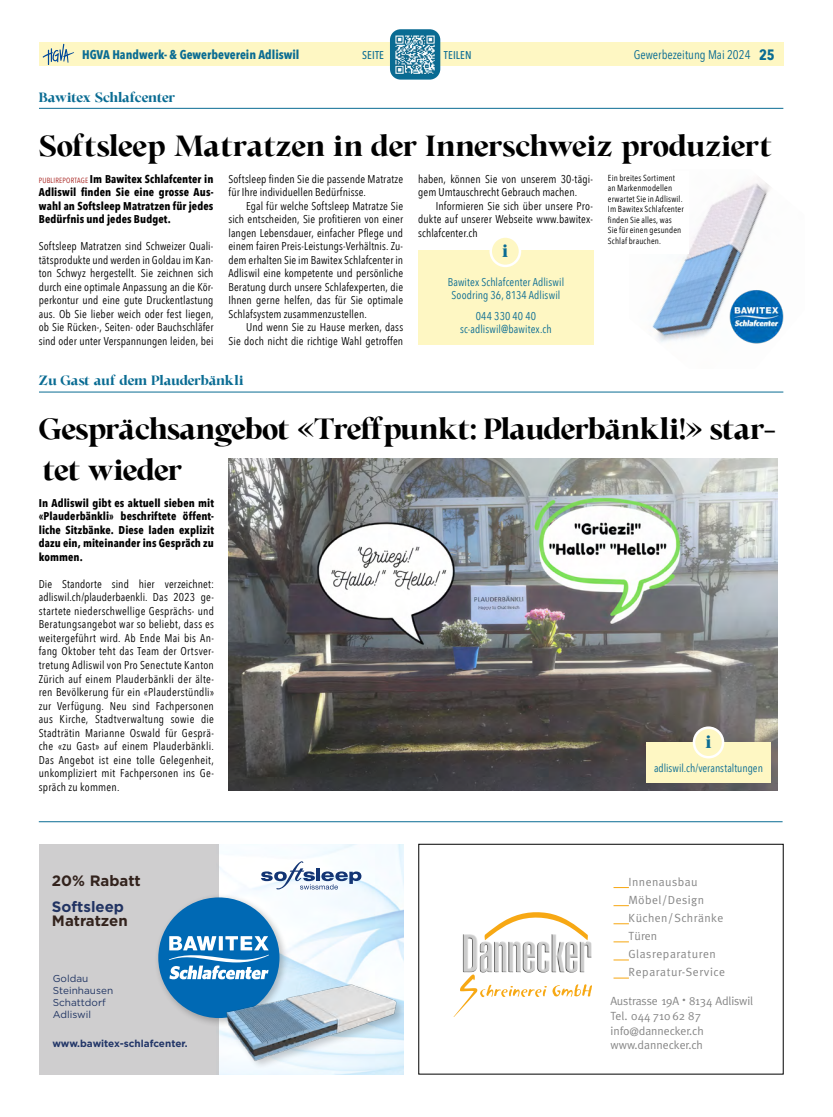
<style>
.page{position:relative;width:833px;height:1117px;background:#fff}
.page>*{position:absolute;margin:0;border:0;box-sizing:border-box;transform-origin:0 0}
.t1{font:700 32.5px/40.5px "Cita Pro";letter-spacing:-.025em;color:#000}
.t2{font:700 20px "Cita Pro";color:#0a6c93}
.t3{font:700 15px "Cita Pro";letter-spacing:-.025em;color:#0a6c93}
.t4{font:700 15px "Gotham";color:#33231d}
.t5{font:700 15px "Gotham";color:#223463}
.t6{font:700 12.5px "Avenir Next Condensed";color:#0a6c93}
.t7{font:12.5px "Avenir Next Condensed";color:#0a6c93}
.t8{font:11.88px/18.1px "Meta";letter-spacing:.035em;color:#878787}
.t9{font:11.88px/14.9px "Meta";letter-spacing:-.005em;color:#878787}
.t10{font:11.25px/13.5px "Avenir Next Condensed";letter-spacing:.01em;color:#000;text-align:justify}
.t11{font:700 11.25px/13.5px "Avenir Next Condensed";letter-spacing:.01em;color:#000;text-align:justify}
.t12{font:11.25px/13.5px "Avenir Next Condensed";letter-spacing:.01em;color:#0a6c93;text-align:center}
.t13{font:500 11.25px "Avenir Next Condensed";letter-spacing:.005em;color:#0a6c93}
.t14{font:10px/12px "Gotham";letter-spacing:.005em;color:#213563}
.t15{font:700 10px "Gotham";color:#223668}
.t16{font:8.75px/10.5px "Avenir Next Condensed";letter-spacing:.02em;color:#000}
.s1{font-weight:700;font-size:15px}
.s2{font-weight:400;font-size:7.5px;color:#a51b17}
</style>
<div class="page">
<div style="left:39px;top:43px;width:744px;height:23px;background:#fef7c3"></div>
<svg style="left:43px;top:44px;width:31px;height:21px"></svg>
<div style="left:390px;top:29px;width:50px;height:51px;background:#0a6c93;border-radius:11px"></div>
<hr style="left:39px;top:108px;width:744px;height:1px;background:#0a6c93">
<hr style="left:39px;top:391px;width:744px;height:1px;background:#0a6c93">
<hr style="left:39px;top:821px;width:743px;height:1px;background:#0a6c93">
<svg style="left:487px;top:912px;width:101px;height:28px"></svg>
<img style="left:463px;top:933px;width:101px;height:39px">
<svg style="left:455px;top:974px;width:136px;height:41px"></svg>
<svg style="left:613px;top:923px;width:16px;height:1px"></svg>
<svg style="left:613px;top:941px;width:16px;height:1px"></svg>
<svg style="left:613px;top:959px;width:16px;height:1px"></svg>
<svg style="left:613px;top:977px;width:16px;height:1px"></svg>
<div style="left:418px;top:843px;width:365px;height:231px;border:1px solid #000"></div>
<img style="left:219px;top:844px;width:185px;height:230px">
<div style="left:39px;top:844px;width:180px;height:230px;background:#cfcecf"></div>
<svg style="left:261px;top:861px;width:100px;height:28px"></svg>
<div style="left:154px;top:892px;width:134px;height:135px;background:#000;opacity:.25"></div>
<div style="left:158px;top:897px;width:121px;height:120px;background:#0069b4;border-radius:50%"></div>
<svg style="left:169px;top:936px;width:100px;height:43px"></svg>
<div style="left:225px;top:983px;width:179px;height:86px;background:#000;opacity:.2"></div>
<img style="left:225px;top:979px;width:172px;height:82px">
<div style="left:418px;top:250px;width:175px;height:33px;background:#fef7c3"></div>
<div style="left:418px;top:277px;width:175px;height:33px;background:#fef7c3"></div>
<div style="left:418px;top:298px;width:175px;height:33px;background:#fef7c3"></div>
<div style="left:418px;top:311px;width:175px;height:33px;background:#fef7c3"></div>
<div style="left:491px;top:236px;width:29px;height:30px;background:#fef7c3;border-radius:50%"></div>
<div style="left:489px;top:235px;width:32px;height:32px;border:2px solid #fff;border-radius:50%"></div>
<img style="left:652px;top:182px;width:118px;height:160px">
<div style="left:604px;top:172px;width:85px;height:82px;background:#fff"></div>
<img style="left:716px;top:275px;width:68px;height:69px">
<img style="left:229px;top:458px;width:548px;height:332px">
<div style="left:646px;top:742px;width:124px;height:33px;background:#fef7c3"></div>
<div style="left:646px;top:749px;width:124px;height:33px;background:#fef7c3"></div>
<div style="left:694px;top:727px;width:29px;height:30px;background:#fef7c3;border-radius:50%"></div>
<div style="left:692px;top:726px;width:32px;height:32px;border:2px solid #fff;border-radius:50%"></div>
<img style="left:395px;top:35px;width:40px;height:39px">
<p class="t6" style="left:82px;top:47px;width:219px">HGVA Handwerk- &amp; Gewerbeverein Adliswil</p>
<p class="t13" style="left:362px;top:48px;width:23px">SEITE</p>
<p class="t13" style="left:444px;top:48px;width:29px">TEILEN</p>
<p class="t7" style="left:634px;top:44px;width:143px">Gewerbezeitung Mai 2024 <span class="s1">25</span></p>
<h3 class="t3" style="left:39px;top:87px;width:138px">Bawitex Schlafcenter</h3>
<h1 class="t1" style="left:39px;top:125px;width:735px">Softsleep Matratzen in der Innerschweiz produziert</h1>
<p class="t11" style="left:39px;top:172px;width:176px"><span class="s2">PUBLIREPORTAGE</span> Im Bawitex Schlafcenter in Adliswil finden Sie eine grosse Aus&shy;wahl an Softsleep Matratzen für jedes Bedürfnis und jedes Budget.</p>
<p class="t10" style="left:39px;top:239px;width:176px">Softsleep Matratzen sind Schweizer Quali&shy;tätsprodukte und werden in Goldau im Kan&shy;ton Schwyz hergestellt. Sie zeichnen sich durch eine optimale Anpassung an die Kör&shy;perkontur und eine gute Druckentlastung aus. Ob Sie lieber weich oder fest liegen, ob Sie Rücken-, Seiten- oder Bauchschläfer sind oder unter Verspannungen leiden, bei</p>
<p class="t10" style="left:228px;top:171px;width:176px">Softsleep finden Sie die passende Matratze für Ihre individuellen Bedürfnisse.</p>
<p class="t10" style="left:228px;top:198px;width:176px;text-indent:18px">Egal für welche Softsleep Matratze Sie sich entscheiden, Sie profitieren von einer langen Lebensdauer, einfacher Pflege und einem fairen Preis-Leistungs-Verhältnis. Zu&shy;dem erhalten Sie im Bawitex Schlafcenter in Adliswil eine kompetente und persönliche Beratung durch unsere Schlafexperten, die Ihnen gerne helfen, das für Sie optimale Schlafsystem zusammenzustellen.</p>
<p class="t10" style="left:228px;top:320px;width:176px;text-align:right">Und wenn Sie zu Hause merken, dass<br>Sie doch nicht die richtige Wahl getroffen</p>
<h3 class="t3" style="left:39px;top:371px;width:206px">Zu Gast auf dem Plauderbänkli</h3>
<p class="t10" style="left:418px;top:171px;width:176px">haben, können Sie von unserem 30-tägi&shy;gem Umtauschrecht Gebrauch machen.</p>
<p class="t10" style="left:418px;top:198px;width:176px;text-indent:18px">Informieren Sie sich über unsere Pro&shy;dukte auf unserer Webseite www.bawitex&shy;schlafcenter.ch</p>
<h2 class="t2" style="left:502px;top:237px;width:8px">i</h2>
<p class="t12" style="left:448px;top:274px;width:118px">Bawitex Schlafcenter Adliswil<br>Soodring 36, 8134 Adliswil</p>
<p class="t12" style="left:460px;top:308px;width:93px">044 330 40 40 sc-adliswil@bawitex.ch</p>
<p class="t16" style="left:608px;top:172px;width:77px">Ein breites Sortiment an Markenmodellen erwartet Sie in Adliswil.<br>Im Bawitex Schlafcenter finden Sie alles, was<br>Sie für einen gesunden<br>Schlaf brauchen.</p>
<h1 class="t1" style="left:39px;top:408px;width:739px">Gesprächsangebot «Treffpunkt: Plauderbänkli!» star&shy;tet wieder</h1>
<p class="t11" style="left:39px;top:496px;width:177px">In Adliswil gibt es aktuell sieben mit «Plauderbänkli» beschriftete öffent&shy;liche Sitzbänke. Diese laden explizit dazu ein, miteinander ins Gespräch zu kommen.</p>
<p class="t10" style="left:39px;top:576px;width:177px">Die Standorte sind hier verzeichnet: adliswil.ch/plauderbaenkli. Das 2023 ge&shy;startete niederschwellige Gesprächs- und Beratungsangebot war so beliebt, dass es weitergeführt wird. Ab Ende Mai bis An&shy;fang Oktober teht das Team der Ortsver&shy;tretung Adliswil von Pro Senectute Kanton Zürich auf einem Plauderbänkli der älte&shy;ren Bevölkerung für ein «Plauderstündli» zur Verfügung. Neu sind Fachpersonen aus Kirche, Stadtverwaltung sowie die Stadträtin Marianne Oswald für Gesprä&shy;che «zu Gast» auf einem Plauderbänkli.<br>Das Angebot ist eine tolle Gelegenheit, unkompliziert mit Fachpersonen ins Ge&shy;spräch zu kommen.</p>
<h3 class="t4" style="left:52px;top:870px;width:90px">20% Rabatt</h3>
<h3 class="t5" style="left:52px;top:896px;width:74px">Softsleep</h3>
<h3 class="t4" style="left:52px;top:910px;width:77px">Matratzen</h3>
<p class="t14" style="left:53px;top:971px;width:62px">Goldau<br>Steinhausen<br>Schattdorf<br>Adliswil</p>
<p class="t15" style="left:52px;top:1036px;width:137px">www.bawitex-schlafcenter.</p>
<h2 class="t2" style="left:705px;top:728px;width:8px">i</h2>
<p class="t12" style="left:654px;top:760px;width:110px">adliswil.ch/veranstaltungen</p>
<p class="t8" style="left:628px;top:872px;width:98px">Innenausbau<br>Möbel/Design<br>Küchen/Schränke<br>Türen<br>Glasreparaturen<br>Reparatur-Service</p>
<p class="t9" style="left:610px;top:992px;width:144px">Austrasse 19A • 8134 Adliswil<br>Tel. 044 710 62 87 info@dannecker.ch www.dannecker.ch</p>
</div>
